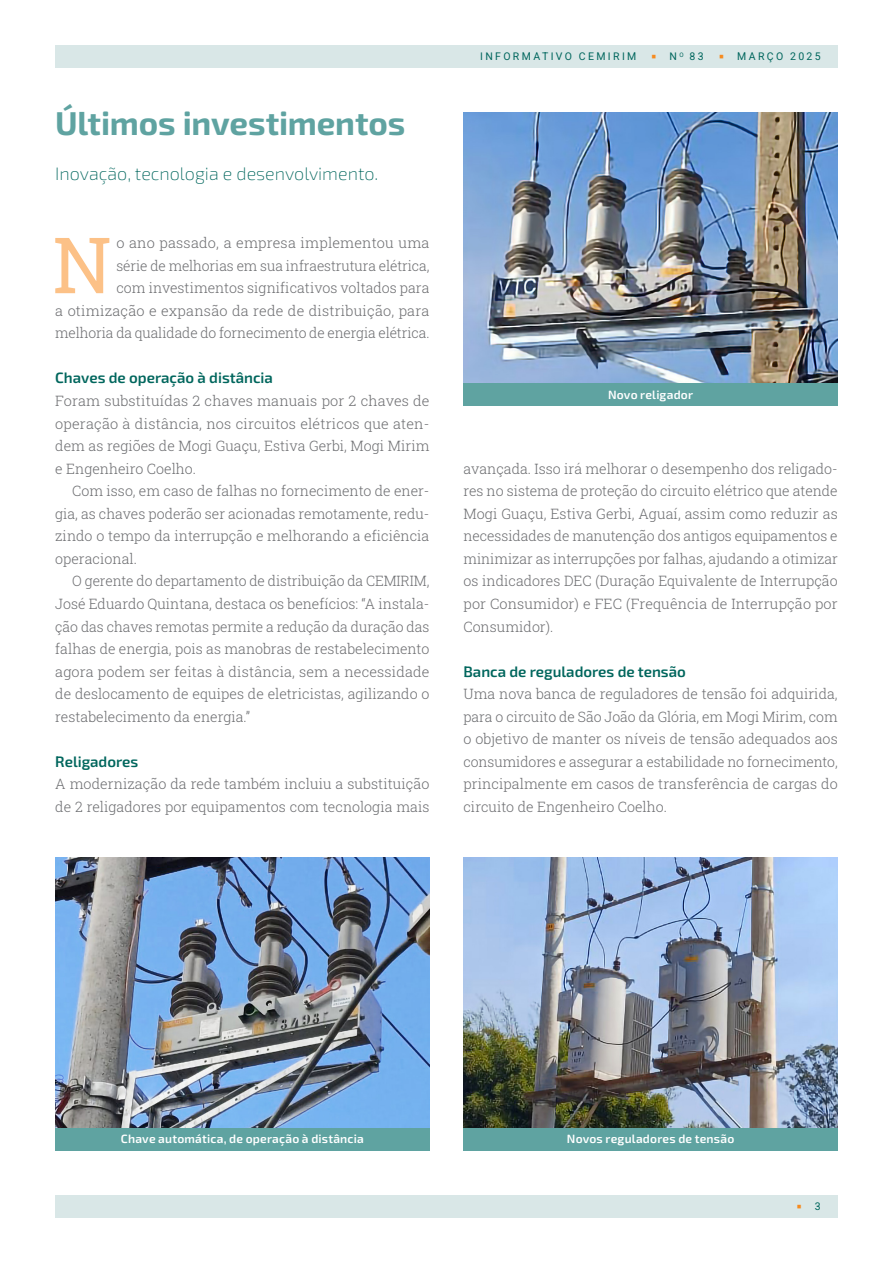
<style>
.page{position:relative;width:893px;height:1263px;background:#fff}
.page>*{position:absolute;margin:0;border:0;box-sizing:border-box;transform-origin:0 0}
.Textos_-_c__capitular{font:77.7px "Roboto Slab";color:#fcc187}
.Títulos{font:700 33px "Exo 2";letter-spacing:-.005em;color:#5fa3a1}
.Títulos-2{font:200 18px "Exo 2";color:#00665d}
.Intertítulo{font:600 15px "Exo 2";color:#00665d}
.Textos_-_1a_linha_sem_recuo{font:300 14.25px/22.5px "Roboto Slab";color:#6c6d70;text-align:justify}
.Textos{font:300 14.25px/22.5px "Roboto Slab";color:#6c6d70;text-align:justify}
.Textos_-_c__capitular-2{font:300 14.25px/22.5px "Roboto Slab";color:#6c6d70;text-align:right}
.Legenda_fotos{font:600 12px "Exo 2";letter-spacing:.015em;color:#fff}
.t1{font:10.5px "Roboto";letter-spacing:.225em;color:#00665d}
.s1{color:#f68b1f}
</style>
<div class="page">
<div style="left:55px;top:1195px;width:783px;height:23px;background:#d9e7e7"></div>
<img style="left:55px;top:857px;width:374px;height:271px">
<div style="left:55px;top:1128px;width:374px;height:22px;background:#5fa3a1"></div>
<img style="left:463px;top:857px;width:375px;height:271px">
<div style="left:463px;top:1128px;width:375px;height:22px;background:#5fa3a1"></div>
<img style="left:463px;top:113px;width:375px;height:270px">
<div style="left:463px;top:383px;width:375px;height:23px;background:#5fa3a1"></div>
<div style="left:55px;top:45px;width:783px;height:23px;background:#d9e7e7"></div>
<p class="Títulos" style="left:55px;top:101px;width:352px">Últimos investimentos</p>
<p class="Títulos-2" style="left:55px;top:161px;width:325px">Inovação, tecnologia e desenvolvimento.</p>
<p class="Textos_-_c__capitular-2" style="left:55px;top:231px;width:376px">o ano passado, a empresa implementou uma<br>série de melhorias em sua infraestrutura elétrica,<br>com investimentos significativos voltados para<br>a otimização e expansão da rede de distribuição, para melhoria da qualidade do fornecimento de energia elétrica.</p>
<p class="Intertítulo" style="left:55px;top:368px;width:219px">Chaves de operação à distância</p>
<p class="Textos_-_1a_linha_sem_recuo" style="left:55px;top:389px;width:376px">Foram substituídas 2 chaves manuais por 2 chaves de operação à distância, nos circuitos elétricos que aten&shy;dem as regiões de Mogi Guaçu, Estiva Gerbi, Mogi Mirim e Engenheiro Coelho.</p>
<p class="Textos" style="left:55px;top:479px;width:376px;text-indent:17px">Com isso, em caso de falhas no fornecimento de ener&shy;gia, as chaves poderão ser acionadas remotamente, redu&shy;zindo o tempo da interrupção e melhorando a eficiência operacional.</p>
<p class="Textos" style="left:55px;top:570px;width:376px;text-indent:17px">O gerente do departamento de distribuição da CEMIRIM, José Eduardo Quintana, destaca os benefícios: “A instala&shy;ção das chaves remotas permite a redução da duração das falhas de energia, pois as manobras de restabelecimento agora podem ser feitas à distância, sem a necessidade de deslocamento de equipes de eletricistas, agilizando o restabelecimento da energia.”</p>
<p class="Intertítulo" style="left:55px;top:751px;width:85px">Religadores</p>
<p class="Textos_-_1a_linha_sem_recuo" style="left:55px;top:772px;width:376px">A modernização da rede também incluiu a substituição de 2 religadores por equipamentos com tecnologia mais</p>
<p class="Textos_-_c__capitular" style="left:52px;top:212px;width:62px">N</p>
<p class="t1" style="left:480px;top:49px;width:342px">INFORMATIVO CEMIRIM <span class="s1">▪</span> N <sup>O</sup> 83 <span class="s1">▪</span> MARÇO 2025</p>
<p class="Legenda_fotos" style="left:608px;top:386px;width:86px">Novo religador</p>
<p class="Textos_-_1a_linha_sem_recuo" style="left:463px;top:457px;width:376px">avançada. Isso irá melhorar o desempenho dos religado&shy;res no sistema de proteção do circuito elétrico que atende Mogi Guaçu, Estiva Gerbi, Aguaí, assim como reduzir as necessidades de manutenção dos antigos equipamentos e minimizar as interrupções por falhas, ajudando a otimizar os indicadores DEC (Duração Equivalente de Interrupção por Consumidor) e FEC (Frequência de Interrupção por Consumidor).</p>
<p class="Intertítulo" style="left:463px;top:661px;width:224px">Banca de reguladores de tensão</p>
<p class="Textos_-_1a_linha_sem_recuo" style="left:463px;top:682px;width:376px">Uma nova banca de reguladores de tensão foi adquirida, para o circuito de São João da Glória, em Mogi Mirim, com o objetivo de manter os níveis de tensão adequados aos consumidores e assegurar a estabilidade no fornecimento, principalmente em casos de transferência de cargas do circuito de Engenheiro Coelho.</p>
<p class="Legenda_fotos" style="left:121px;top:1130px;width:244px">Chave automática, de operação à distância</p>
<p class="Legenda_fotos" style="left:567px;top:1130px;width:169px">Novos reguladores de tensão</p>
<p class="t1" style="left:796px;top:1199px;width:26px"><span class="s1">▪</span> 3</p>
</div>
